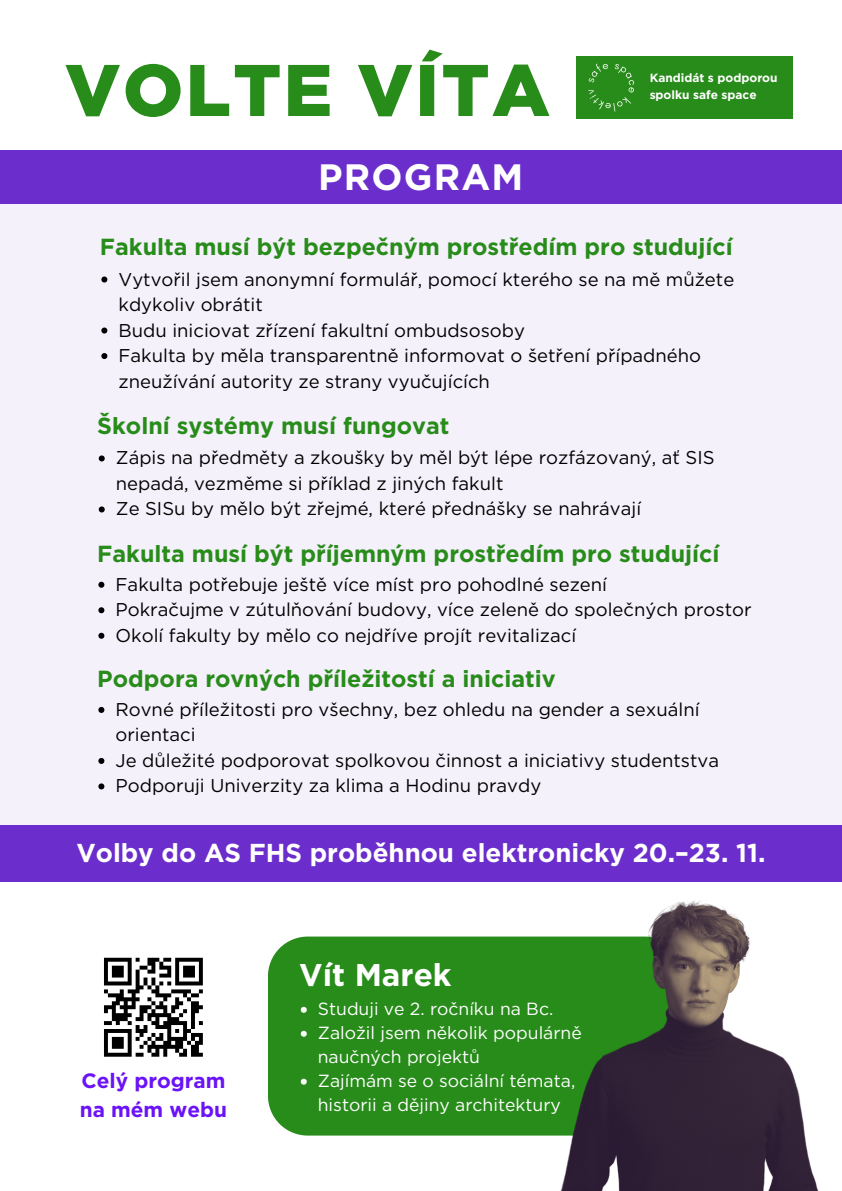
<style>
.page{position:relative;width:842px;height:1191px;background:#fff}
.page>*{position:absolute;margin:0;border:0;box-sizing:border-box;transform-origin:0 0}
.t1{font:900 72.9px "Gotham";letter-spacing:.035em;color:#288c1a}
.t2{font:700 36.7px "Gotham";letter-spacing:.035em;color:#fff}
.t3{font:700 31.4px "Gotham";color:#fff}
.t4{font:700 25.9px "Gotham";color:#fff}
.t5{font:700 23.2px "Gotham";color:#288c1a}
.t6{font:700 20.7px "Gotham";color:#6a12f8}
.t7{font:18.5px/25.5px "Gotham";color:#000}
.t8{font:17.6px/23.9px "Gotham";color:#fff}
.t9{font:700 11.9px/16.4px "Gotham";color:#fff}
</style>
<div class="page">
<div style="left:0;top:197px;width:842px;height:654px;background:#f5f1fb"></div>
<div style="left:0;top:825px;width:842px;height:57px;background:#6b2ecd"></div>
<svg style="left:104px;top:957px;width:99px;height:99px"></svg>
<svg style="left:191px;top:1052px;width:12px;height:4px"></svg>
<div style="left:268px;top:936px;width:257px;height:199px;background:#288c1a"></div>
<img style="left:525px;top:900px;width:293px;height:290px">
<svg style="left:301px;top:1006px;width:6px;height:6px"></svg>
<svg style="left:301px;top:1030px;width:6px;height:6px"></svg>
<svg style="left:301px;top:1078px;width:6px;height:6px"></svg>
<div style="left:0;top:151px;width:842px;height:53px;background:#6b2ecd"></div>
<svg style="left:101px;top:276px;width:6px;height:6px"></svg>
<svg style="left:101px;top:327px;width:6px;height:6px"></svg>
<svg style="left:101px;top:353px;width:6px;height:6px"></svg>
<div style="left:576px;top:56px;width:217px;height:63px;background:#288c1a"></div>
<img style="left:588px;top:63px;width:47px;height:49px">
<svg style="left:99px;top:455px;width:6px;height:6px"></svg>
<svg style="left:99px;top:506px;width:6px;height:6px"></svg>
<svg style="left:98px;top:581px;width:6px;height:6px"></svg>
<svg style="left:98px;top:607px;width:6px;height:6px"></svg>
<svg style="left:98px;top:632px;width:6px;height:6px"></svg>
<svg style="left:98px;top:706px;width:6px;height:6px"></svg>
<svg style="left:98px;top:757px;width:6px;height:6px"></svg>
<svg style="left:98px;top:783px;width:6px;height:6px"></svg>
<p class="t1" style="left:65px;top:46px;width:486px">VOLTE VÍTA</p>
<p class="t2" style="left:318px;top:154px;width:207px">PROGRAM</p>
<p class="t9" style="left:650px;top:70px;width:129px">Kandidát s podporou spolku safe space</p>
<p class="t5" style="left:100px;top:232px;width:634px">Fakulta musí být bezpečným prostředím pro studující</p>
<p class="t7" style="left:119px;top:266px;width:617px">Vytvořil jsem anonymní formulář, pomocí kterého se na mě můžete kdykoliv obrátit</p>
<p class="t7" style="left:119px;top:317px;width:408px">Budu iniciovat zřízení fakultní ombudsosoby</p>
<p class="t7" style="left:119px;top:342px;width:584px">Fakulta by měla transparentně informovat o šetření případného zneužívání autority ze strany vyučujících</p>
<p class="t5" style="left:97px;top:412px;width:354px">Školní systémy musí fungovat</p>
<p class="t7" style="left:116px;top:445px;width:600px">Zápis na předměty a zkoušky by měl být lépe rozfázovaný, ať SIS nepadá, vezměme si příklad z jiných fakult</p>
<p class="t7" style="left:116px;top:496px;width:527px">Ze SISu by mělo být zřejmé, které přednášky se nahrávají</p>
<p class="t5" style="left:97px;top:539px;width:624px">Fakulta musí být příjemným prostředím pro studující</p>
<p class="t7" style="left:116px;top:571px;width:493px">Fakulta potřebuje ještě více míst pro pohodlné sezení</p>
<p class="t7" style="left:116px;top:596px;width:637px">Pokračujme v zútulňování budovy, více zeleně do společných prostor</p>
<p class="t7" style="left:116px;top:622px;width:462px">Okolí fakulty by mělo co nejdříve projít revitalizací</p>
<p class="t5" style="left:97px;top:664px;width:460px">Podpora rovných příležitostí a iniciativ</p>
<p class="t7" style="left:116px;top:696px;width:585px">Rovné příležitosti pro všechny, bez ohledu na gender a sexuální orientaci</p>
<p class="t7" style="left:116px;top:747px;width:605px">Je důležité podporovat spolkovou činnost a iniciativy studentstva</p>
<p class="t7" style="left:116px;top:773px;width:427px">Podporuji Univerzity za klima a Hodinu pravdy</p>
<p class="t4" style="left:76px;top:837px;width:690px">Volby do AS FHS proběhnou elektronicky 20.–23. 11.</p>
<p class="t6" style="left:81px;top:1068px;width:146px">Celý program</p>
<p class="t6" style="left:80px;top:1096px;width:149px">na mém webu</p>
<p class="t3" style="left:299px;top:955px;width:154px">Vít Marek</p>
<p class="t8" style="left:318px;top:996px;width:237px">Studuji ve 2. ročníku na Bc.</p>
<p class="t8" style="left:318px;top:1020px;width:265px">Založil jsem několik populárně naučných projektů</p>
<p class="t8" style="left:318px;top:1068px;width:259px">Zajímám se o sociální témata, historii a dějiny architektury</p>
</div>
